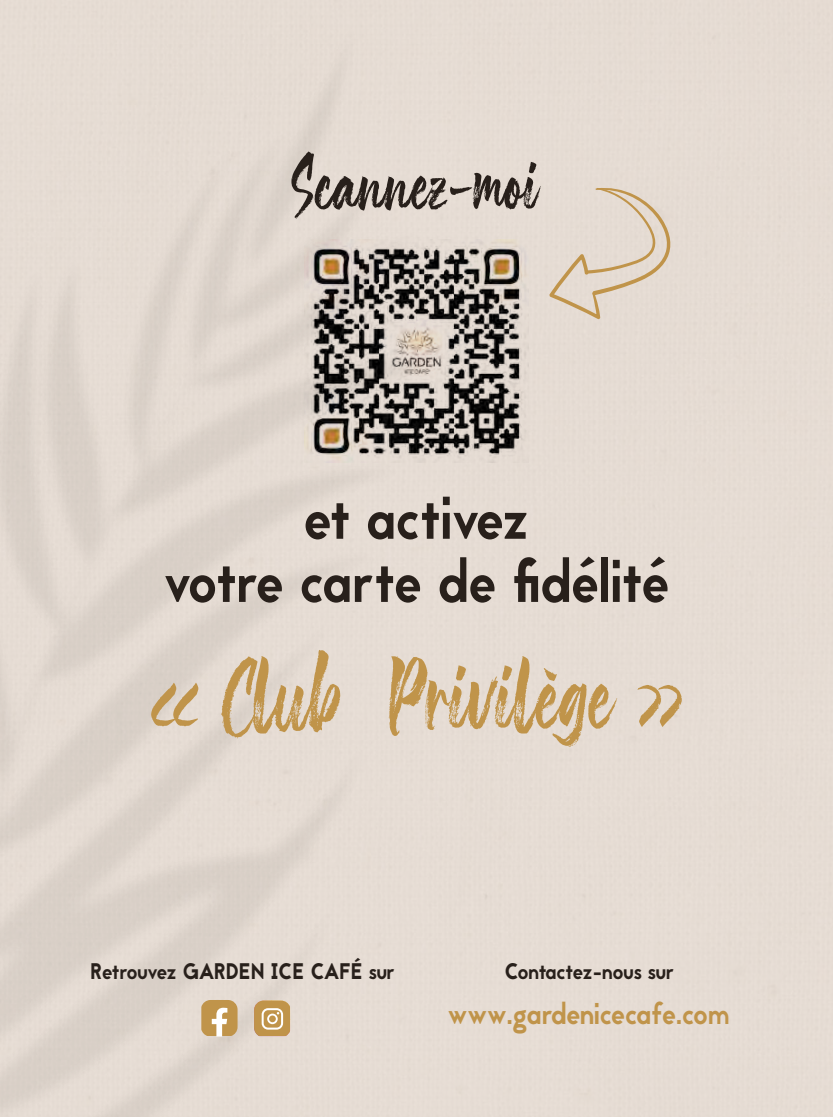
<style>
.page{position:relative;width:833px;height:1117px;background:#fff}
.page>*{position:absolute;margin:0;border:0;box-sizing:border-box;transform-origin:0 0}
.t1{font:100px "The Friday Stroke";color:#c0944a;scale:.88 1}
.t2{font:75px "The Friday Stroke";color:#28201b;scale:.88 1}
.t3{font:60px/63.1px "Jaapokki";color:#28201b;text-align:center;scale:.88 1}
.t4{font:30px "Jaapokki";color:#c0944a;scale:.88 1}
.t5{font:22.5px "Jaapokki";color:#28201b;scale:.88 1}
</style>
<div class="page">
<img style="left:0;top:0;width:833px;height:1116px">
<img style="left:305px;top:239px;width:223px;height:223px">
<svg style="left:549px;top:187px;width:124px;height:132px;background:#e1d4c5"></svg>
<svg style="left:254px;top:1000px;width:36px;height:35px"></svg>
<svg style="left:201px;top:999px;width:36px;height:37px"></svg>
<h2 class="t2" style="left:293px;top:138px;width:281px">Scannez-moi</h2>
<h3 class="t3" style="left:164px;top:487px;width:576px">et activez<br>votre carte de fidélité</h3>
<h1 class="t1" style="left:149px;top:633px;width:609px">« Club Privilège »</h1>
<p class="t5" style="left:91px;top:955px;width:347px">Retrouvez GARDEN ICE CAFÉ sur</p>
<p class="t5" style="left:504px;top:955px;width:194px">Contactez-nous sur</p>
<h3 class="t4" style="left:448px;top:992px;width:322px">www.gardenicecafe.com</h3>
</div>
